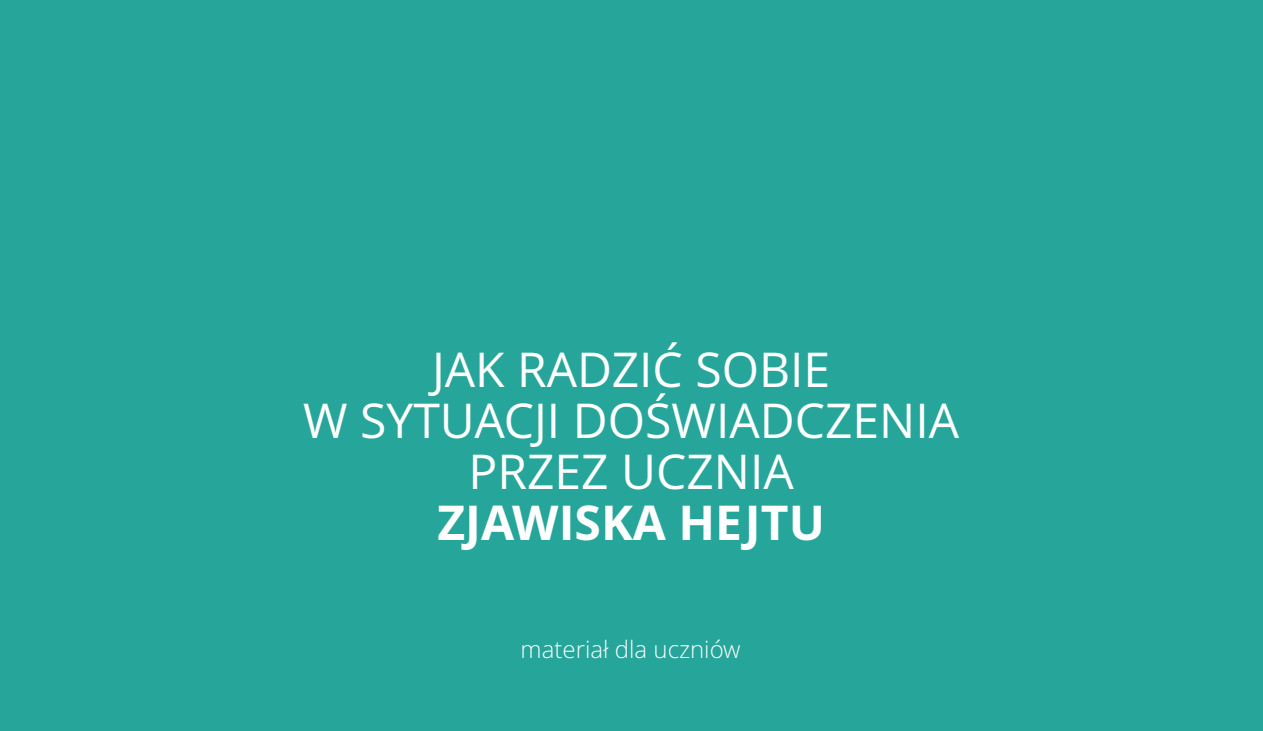
<style>
.page{position:relative;width:1263px;height:731px;background:#26a69a}
.page>*{position:absolute;margin:0;border:0;box-sizing:border-box;transform-origin:0 0}
.t1{font:48px/51.2px "Open Sans";color:#fefefe;text-align:center}
.t2{font:700 48px "Open Sans";color:#fefefe}
.t3{font:300 24px "Open Sans";color:#fefefe}
</style>
<div class="page">
<p class="t1" style="left:303px;top:349px;width:657px">JAK RADZIĆ SOBIE<br>W SYTUACJI DOŚWIADCZENIA<br>PRZEZ UCZNIA</p>
<p class="t2" style="left:437px;top:504px;width:389px">ZJAWISKA HEJTU</p>
<p class="t3" style="left:521px;top:639px;width:222px">materiał dla uczniów</p>
</div>
